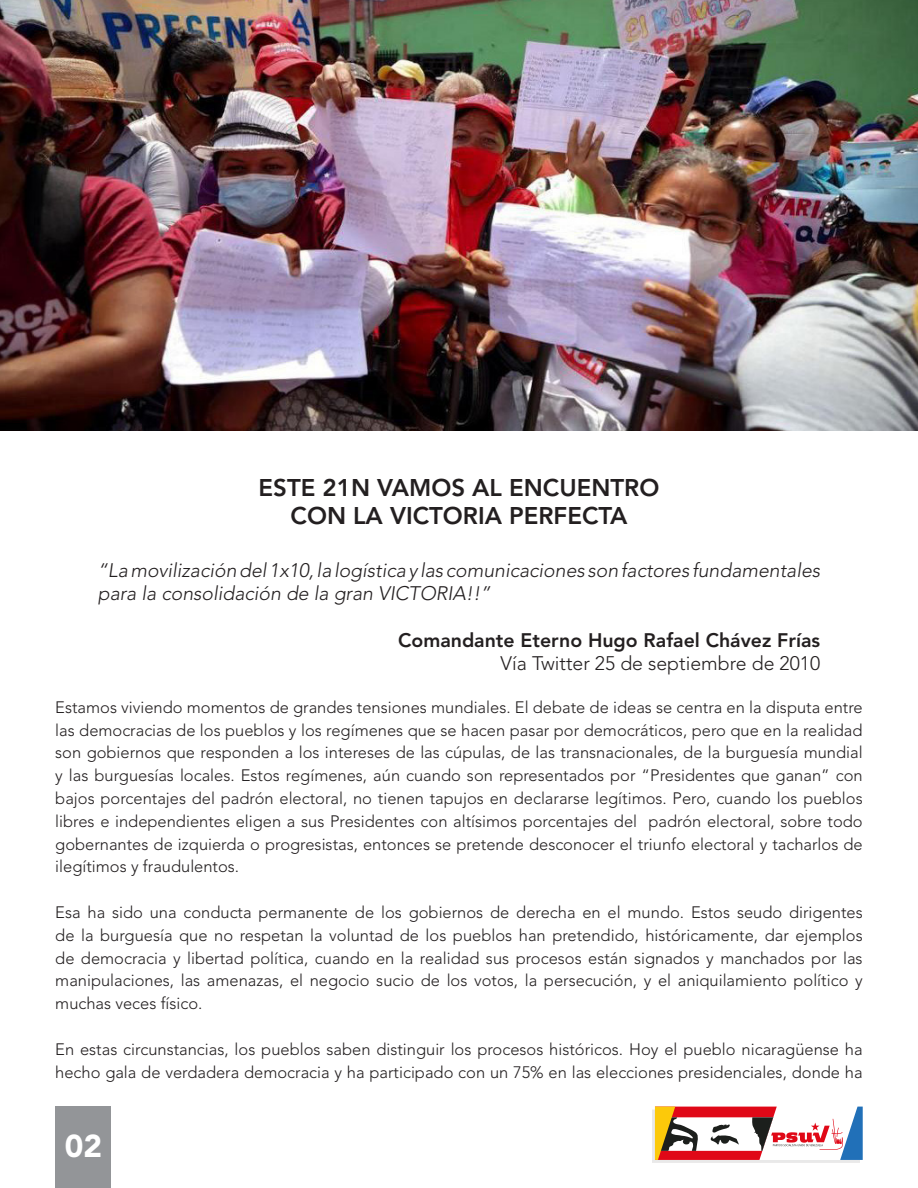
<style>
.page{position:relative;width:918px;height:1188px;background:#fff}
.page>*{position:absolute;margin:0;border:0;box-sizing:border-box;transform-origin:0 0}
.t1{font:900 31.5px "Avenir LT Std";color:#fff}
.t2{font:800 24px "Avenir LT Std";color:#231f20}
.t3{font:italic 300 19.5px/23.4px "Avenir LT Std";color:#231f20}
.t4{font:800 19.5px "Avenir LT Std";color:#231f20}
.t5{font:300 19.5px "Avenir LT Std";color:#231f20}
.t6{font:300 16.5px/22.8px "Avenir LT Std";color:#231f20;text-align:justify}
</style>
<div class="page">
<div style="left:55px;top:1107px;width:56px;height:81px;background:#939598"></div>
<div style="left:652px;top:1110px;width:208px;height:53px;background:#231f20;opacity:.1"></div>
<svg style="left:655px;top:1107px;width:208px;height:53px"></svg>
<img style="left:0;top:0;width:918px;height:431px">
<p class="t2" style="left:259px;top:473px;width:402px">ESTE 21N VAMOS AL ENCUENTRO</p>
<p class="t2" style="left:291px;top:502px;width:338px">CON LA VICTORIA PERFECTA</p>
<p class="t3" style="left:98px;top:559px;width:724px">“La movilización del 1x10, la logística y las comunicaciones son factores fundamentales para la consolidación de la gran VICTORIA!!”</p>
<p class="t4" style="left:398px;top:629px;width:424px">Comandante Eterno Hugo Rafael Chávez Frías</p>
<p class="t5" style="left:501px;top:652px;width:321px">Vía Twitter 25 de septiembre de 2010</p>
<p class="t6" style="left:55px;top:696px;width:809px">Estamos viviendo momentos de grandes tensiones mundiales. El debate de ideas se centra en la disputa entre las democracias de los pueblos y los regímenes que se hacen pasar por democráticos, pero que en la realidad son gobiernos que responden a los intereses de las cúpulas, de las transnacionales, de la burguesía mundial y las burguesías locales. Estos regímenes, aún cuando son representados por “Presidentes que ganan” con bajos porcentajes del padrón electoral, no tienen tapujos en declararse legítimos. Pero, cuando los pueblos libres e independientes eligen a sus Presidentes con altísimos porcentajes del padrón electoral, sobre todo gobernantes de izquierda o progresistas, entonces se pretende desconocer el triunfo electoral y tacharlos de ilegítimos y fraudulentos.</p>
<p class="t6" style="left:55px;top:901px;width:809px">Esa ha sido una conducta permanente de los gobiernos de derecha en el mundo. Estos seudo dirigentes de la burguesía que no respetan la voluntad de los pueblos han pretendido, históricamente, dar ejemplos de democracia y libertad política, cuando en la realidad sus procesos están signados y manchados por las manipulaciones, las amenazas, el negocio sucio de los votos, la persecución, y el aniquilamiento político y muchas veces físico.</p>
<p class="t6" style="left:55px;top:1038px;width:809px">En estas circunstancias, los pueblos saben distinguir los procesos históricos. Hoy el pueblo nicaragüense ha hecho gala de verdadera democracia y ha participado con un 75% en las elecciones presidenciales, donde ha</p>
<p class="t1" style="left:65px;top:1127px;width:39px">02</p>
</div>
